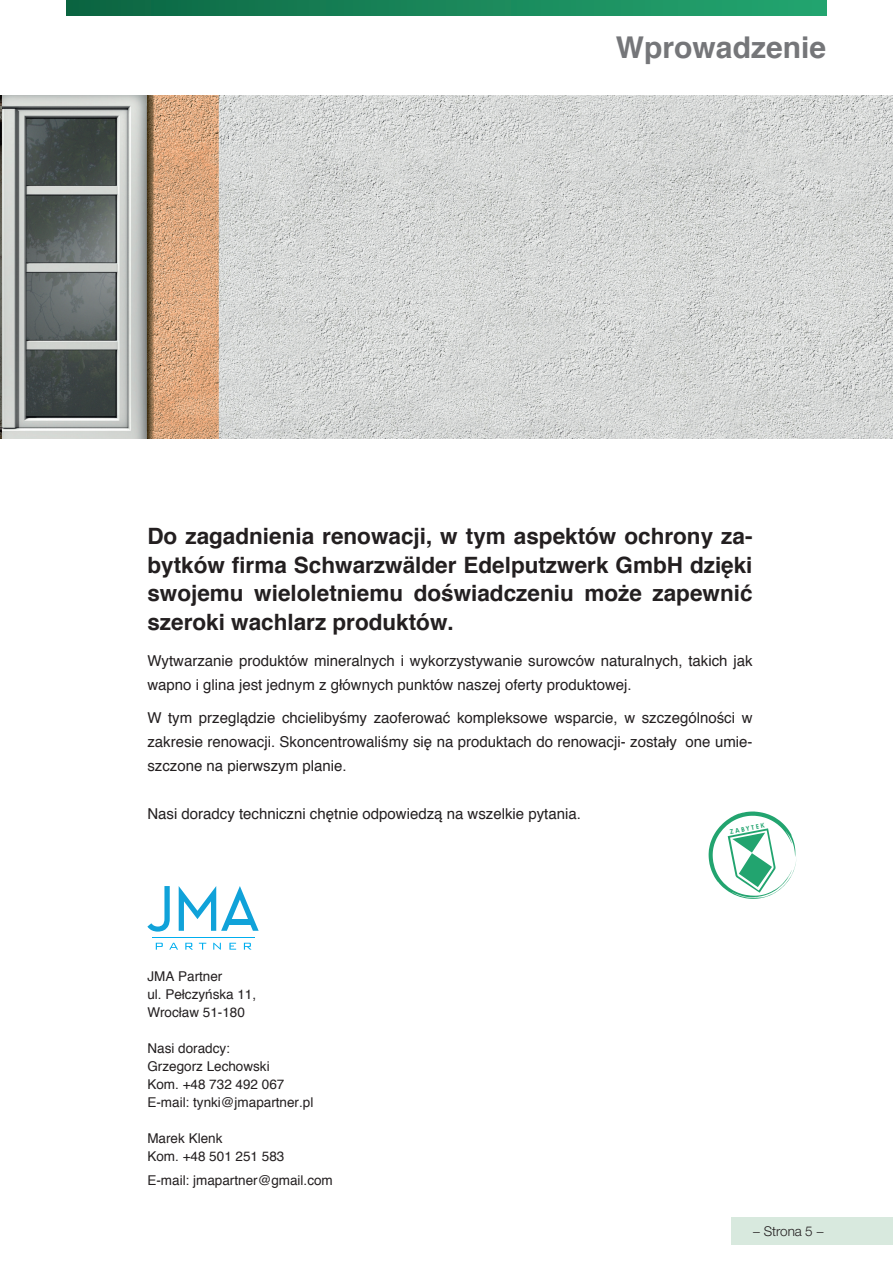
<style>
.page{position:relative;width:893px;height:1263px;background:#fff}
.page>*{position:absolute;margin:0;border:0;box-sizing:border-box;transform-origin:0 0}
.t1{font:700 30px "Helvetica";color:#757679}
.t2{font:700 22.5px/28.5px "Helvetica";color:#231f20;text-align:justify}
.t3{font:15px/24px "Helvetica";color:#231f20}
.t4{font:13.5px/18px "Helvetica";color:#231f20}
.t5{font:300 13.5px "Helvetica Neue LT Std";color:#231f20}
.t6{font:800 6.15px "Futura";color:#22a46f}
</style>
<div class="page">
<div style="left:731px;top:1217px;width:162px;height:28px;background:#d8e9de"></div>
<div style="left:67px;top:0;width:759px;height:16px;background:linear-gradient(to right,#0c6542,#24a671)"></div>
<img style="left:0;top:96px;width:893px;height:342px">
<svg style="left:709px;top:811px;width:87px;height:88px"></svg>
<svg style="left:179px;top:886px;width:80px;height:45px"></svg>
<svg style="left:147px;top:886px;width:23px;height:45px"></svg>
<svg style="left:156px;top:943px;width:96px;height:7px"></svg>
<hr style="left:152px;top:937px;width:102px;height:1px;background:#00aeef">
<h1 class="t1" style="left:616px;top:23px;width:212px">Wprowadzenie</h1>
<h2 class="t2" style="left:147px;top:522px;width:607px">Do zagadnienia renowacji, w tym aspektów ochrony za&shy;bytków firma Schwarzwälder Edelputzwerk GmbH dzięki swojemu wieloletniemu doświadczeniu może zapewnić szeroki wachlarz produktów.</h2>
<p class="t3" style="left:147px;top:650px;width:607px">Wytwarzanie produktów mineralnych i wykorzystywanie surowców naturalnych, takich jak wapno i glina jest jednym z głównych punktów naszej oferty produktowej.</p>
<p class="t3" style="left:147px;top:706px;width:607px;text-align:justify">W tym przeglądzie chcielibyśmy zaoferować kompleksowe wsparcie, w szczególności w zakresie renowacji. Skoncentrowaliśmy się na produktach do renowacji- zostały one umie&shy;szczone na pierwszym planie.</p>
<p class="t3" style="left:147px;top:802px;width:435px">Nasi doradcy techniczni chętnie odpowiedzą na wszelkie pytania.</p>
<p class="t6" style="left:729px;top:828px;width:36px;rotate:-11deg">ZABYTEK</p>
<p class="t4" style="left:147px;top:968px;width:110px">JMA Partner<br>ul. Pełczyńska 11,<br>Wrocław 51-180</p>
<p class="t4" style="left:147px;top:1040px;width:167px">Nasi doradcy:<br>Grzegorz Lechowski<br>Kom. +48 732 492 067<br>E-mail: tynki@jmapartner.pl</p>
<p class="t4" style="left:147px;top:1129px;width:138px">Marek Klenk<br>Kom. +48 501 251 583</p>
<p class="t4" style="left:147px;top:1171px;width:187px">E-mail: jmapartner@gmail.com</p>
<p class="t5" style="left:752px;top:1222px;width:73px">− Strona 5 −</p>
</div>
